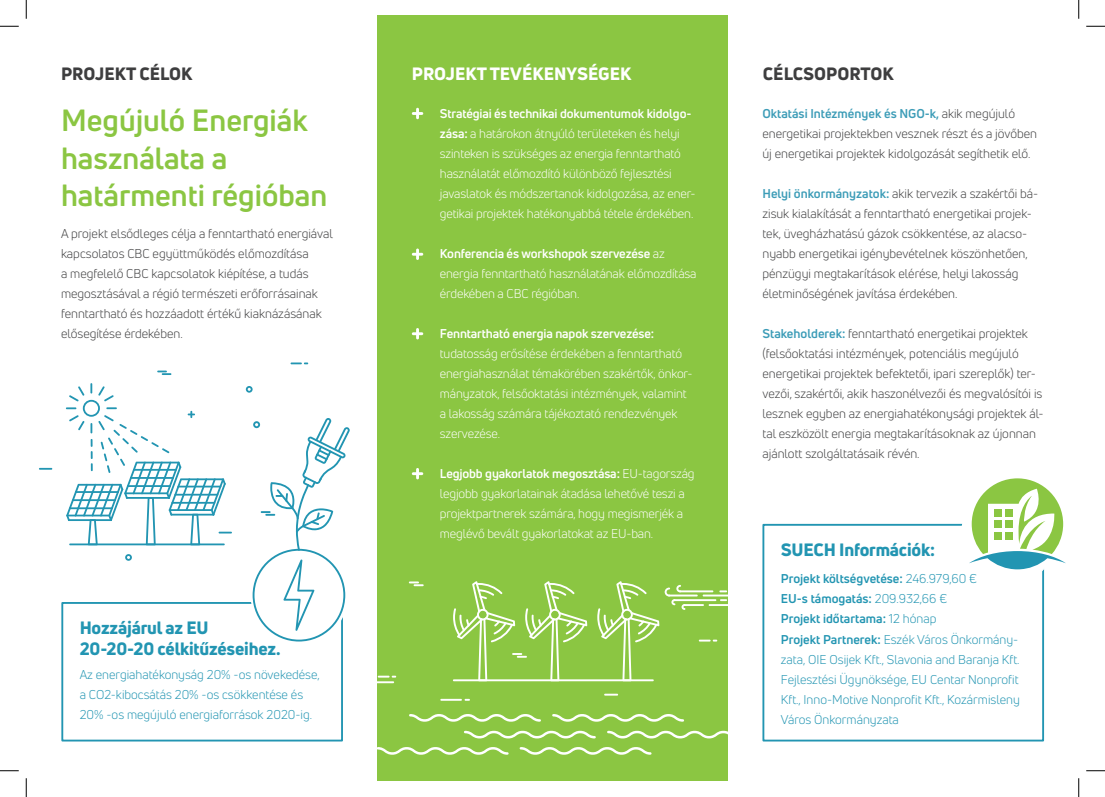
<style>
.page{position:relative;width:1105px;height:797px;background:#fff}
.page>*{position:absolute;margin:0;border:0;box-sizing:border-box;transform-origin:0 0}
.t1{font:700 30px/37.5px "Uni Neue";color:#8bc642}
.t2{font:800 17.5px/21.2px "Uni Neue";letter-spacing:-.01em;color:#2295b2}
.t3{font:800 17.5px "Uni Neue";color:#3e3e3f}
.t4{font:800 17.5px "Uni Neue";color:#fff}
.t5{font:12.5px/20px "Uni Neue";color:#3e3e3f}
.t6{font:12.5px/20px "Uni Neue";letter-spacing:-.01em;color:#fff}
.t7{font:12.5px/20.1px "Uni Neue";color:#2295b2}
.t8{font:700 12.5px "Uni Neue";letter-spacing:-.01em;color:#fff}
.s1{font-weight:700}
.s2{font-weight:700;color:#3c9cb7}
</style>
<div class="page">
<div style="left:377px;top:16px;width:351px;height:765px;background:#8bc642"></div>
<svg style="left:291px;top:362px;width:17px;height:2px"></svg>
<svg style="left:157px;top:370px;width:14px;height:5px"></svg>
<svg style="left:39px;top:468px;width:13px;height:1px"></svg>
<svg style="left:66px;top:383px;width:166px;height:162px"></svg>
<svg style="left:246px;top:386px;width:7px;height:6px"></svg>
<svg style="left:125px;top:554px;width:7px;height:7px"></svg>
<div style="left:61px;top:602px;width:282px;height:139px;border:2px solid #2295b2"></div>
<div style="left:762px;top:524px;width:282px;height:217px;border:2px solid #2295b2"></div>
<div style="left:961px;top:486px;width:97px;height:97px;background:#fff;border-radius:50%"></div>
<svg style="left:412px;top:108px;width:11px;height:11px"></svg>
<svg style="left:412px;top:248px;width:11px;height:12px"></svg>
<svg style="left:412px;top:328px;width:11px;height:11px"></svg>
<svg style="left:412px;top:468px;width:11px;height:11px"></svg>
<svg style="left:969px;top:478px;width:97px;height:91px"></svg>
<svg style="left:597px;top:581px;width:62px;height:98px"></svg>
<hr style="left:453px;top:679px;width:201px;height:2px;background:#fff">
<svg style="left:719px;top:590px;width:8px;height:2px"></svg>
<hr style="left:679px;top:590px;width:34px;height:2px;background:#fff">
<hr style="left:709px;top:604px;width:24px;height:2px;background:#fff">
<hr style="left:683px;top:604px;width:21px;height:2px;background:#fff">
<svg style="left:720px;top:599px;width:7px;height:2px"></svg>
<hr style="left:673px;top:599px;width:43px;height:2px;background:#fff">
<svg style="left:665px;top:585px;width:20px;height:25px"></svg>
<hr style="left:703px;top:594px;width:36px;height:2px;background:#fff">
<hr style="left:668px;top:594px;width:30px;height:2px;background:#fff">
<hr style="left:354px;top:681px;width:40px;height:2px;background:#fff">
<svg style="left:378px;top:675px;width:18px;height:2px"></svg>
<svg style="left:699px;top:639px;width:18px;height:2px"></svg>
<svg style="left:409px;top:581px;width:15px;height:5px"></svg>
<svg style="left:453px;top:581px;width:134px;height:99px"></svg>
<svg style="left:604px;top:693px;width:14px;height:2px"></svg>
<svg style="left:440px;top:699px;width:30px;height:1px"></svg>
<svg style="left:253px;top:418px;width:97px;height:223px"></svg>
<svg style="left:377px;top:714px;width:351px;height:41px"></svg>
<svg style="left:0;top:25px;width:19px;height:2px"></svg>
<svg style="left:1086px;top:25px;width:19px;height:2px"></svg>
<svg style="left:0;top:770px;width:19px;height:1px"></svg>
<svg style="left:1086px;top:770px;width:19px;height:1px"></svg>
<svg style="left:25px;top:0;width:2px;height:19px"></svg>
<svg style="left:25px;top:778px;width:2px;height:19px"></svg>
<svg style="left:1078px;top:0;width:1px;height:19px"></svg>
<svg style="left:1078px;top:778px;width:1px;height:19px"></svg>
<h2 class="t3" style="left:61px;top:62px;width:133px">PROJEKT CÉLOK</h2>
<h2 class="t4" style="left:412px;top:62px;width:221px">PROJEKT TEVÉKENYSÉGEK</h2>
<h2 class="t3" style="left:763px;top:62px;width:132px">CÉLCSOPORTOK</h2>
<h1 class="t1" style="left:61px;top:101px;width:268px">Megújuló Energiák használata a határmenti régióban</h1>
<p class="t5" style="left:61px;top:224px;width:273px">A projekt elsődleges célja a fenntartható energiával kapcsolatos CBC együttműködés előmozdítása<br>a megfelelő CBC kapcsolatok kiépítése, a tudás megosztásával a régió természeti erőforrásainak fenntartható és hozzáadott értékű kiaknázásának elősegítése érdekében.</p>
<h2 class="t2" style="left:80px;top:616px;width:202px">Hozzájárul az EU<br>20-20-20 célkitűzéseihez.</h2>
<p class="t7" style="left:80px;top:664px;width:242px">Az energiahatékonyság 20% -os növekedése, a CO2-kibocsátás 20% -os csökkentése és<br>20% -os megújuló energiaforrások 2020-ig.</p>
<p class="t6" style="left:440px;top:104px;width:257px"><span class="s1">Stratégiai és technikai dokumentumok kidolgo&shy;zása:</span> a határokon átnyúló területeken és helyi szinteken is szükséges az energia fenntartható használatát előmozdító különböző fejlesztési javaslatok és módszertanok kidolgozása, az ener&shy;getikai projektek hatékonyabbá tétele érdekében.</p>
<p class="t6" style="left:440px;top:244px;width:258px"><span class="s1">Konferencia és workshopok szervezése</span> az energia fenntartható használatának előmozdítása érdekében a CBC régióban.</p>
<p class="t8" style="left:440px;top:326px;width:216px">Fenntartható energia napok szervezése:</p>
<p class="t6" style="left:440px;top:344px;width:254px">tudatosság erősítése érdekében a fenntartható energiahasználat témakörében szakértők, önkor&shy;mányzatok, felsőoktatási intézmények, valamint a lakosság számára tájékoztató rendezvények szervezése.</p>
<p class="t6" style="left:440px;top:464px;width:256px"><span class="s1">Legjobb gyakorlatok megosztása:</span> EU-tagország legjobb gyakorlatainak átadása lehetővé teszi a projektpartnerek számára, hogy megismerjék a meglévő bevált gyakorlatokat az EU-ban.</p>
<p class="t5" style="left:762px;top:104px;width:276px"><span class="s2">Oktatási Intézmények és NGO-k,</span> akik megújuló energetikai projektekben vesznek részt és a jövőben új energetikai projektek kidolgozását segíthetik elő.</p>
<p class="t5" style="left:762px;top:184px;width:277px"><span class="s2">Helyi önkormányzatok:</span> akik tervezik a szakértői bá&shy;zisuk kialakítását a fenntartható energetikai projek&shy;tek, üvegházhatású gázok csökkentése, az alacso&shy;nyabb energetikai igénybevételnek köszönhetően, pénzügyi megtakarítások elérése, helyi lakosság életminőségének javítása érdekében.</p>
<p class="t5" style="left:762px;top:324px;width:283px"><span class="s2">Stakeholderek:</span> fenntartható energetikai projektek (felsőoktatási intézmények, potenciális megújuló energetikai projektek befektetői, ipari szereplők) ter&shy;vezői, szakértői, akik haszonélvezői és megvalósítói is lesznek egyben az energiahatékonysági projektek ál&shy;tal eszközölt energia megtakarításoknak az újonnan ajánlott szolgáltatásaik révén.</p>
<h2 class="t2" style="left:781px;top:539px;width:156px">SUECH Információk:</h2>
<p class="t7" style="left:781px;top:568px;width:240px"><span class="s1">Projekt költségvetése:</span> 246.979,60 €<br><span class="s1">EU-s támogatás:</span> 209.932,66 €<br><span class="s1">Projekt időtartama:</span> 12 hónap<br><span class="s1">Projekt Partnerek:</span> Eszék Város Önkormány&shy;zata, OIE Osijek Kft., Slavonia and Baranja Kft.<br>Fejlesztési Ügynöksége, EU Centar Nonprofit Kft., Inno-Motive Nonprofit Kft., Kozármisleny Város Önkormányzata</p>
</div>
